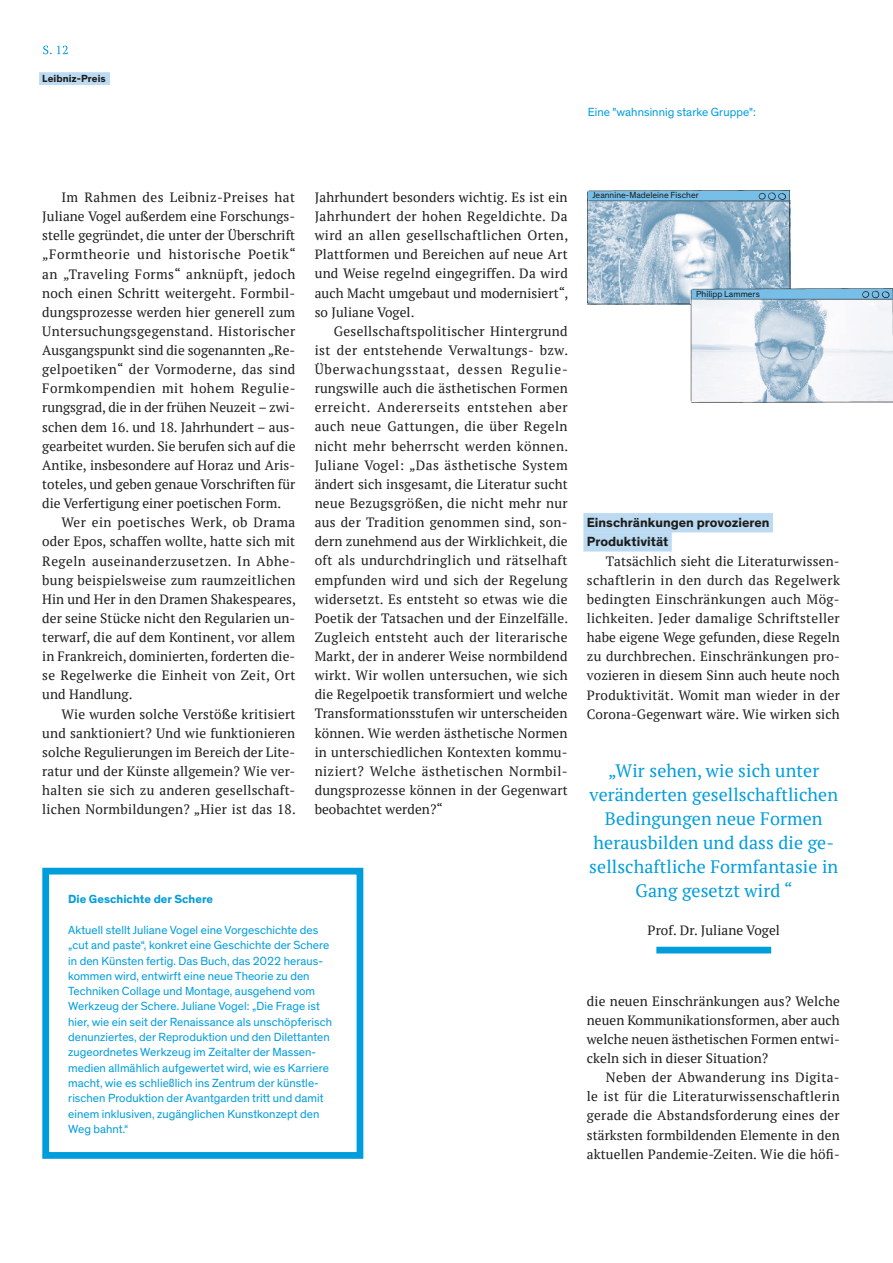
<style>
.page{position:relative;width:893px;height:1263px;background:#fff}
.page>*{position:absolute;margin:0;border:0;box-sizing:border-box;transform-origin:0 0}
.t1{font:18px/24px "PT Serif";letter-spacing:.005em;color:#009ddc;text-align:center}
.t2{font:13.5px/19.2px "PT Serif";letter-spacing:.005em;color:#1d1d1b;text-align:justify}
.t3{font:700 13.5px/19.2px "Theinhardt";color:#1d1d1b}
.t4{font:12px/15.3px "Theinhardt";letter-spacing:.005em;color:#009ddc}
.t5{font:700 12px "Theinhardt";letter-spacing:.005em;color:#009ddc}
.t6{font:700 10.5px "Theinhardt";letter-spacing:.005em;color:#1d1d1b}
.t7{font:9px "Theinhardt";letter-spacing:.005em;color:#1d1d1b}
</style>
<div class="page">
<svg style="left:43px;top:46px;width:25px;height:8px"></svg>
<div style="left:583px;top:513px;width:190px;height:19px;background:#bcdbf3"></div>
<div style="left:583px;top:532px;width:89px;height:19px;background:#bcdbf3"></div>
<div style="left:39px;top:72px;width:71px;height:13px;background:#bcdbf3"></div>
<div style="left:656px;top:947px;width:115px;height:6px;background:#009ddc"></div>
<svg style="left:587px;top:190px;width:306px;height:213px"></svg>
<div style="left:42px;top:868px;width:321px;height:291px;border:7px solid #009ddc"></div>
<p class="t6" style="left:42px;top:72px;width:65px">Leibniz-Preis</p>
<p class="t4" style="left:588px;top:105px;width:169px">Eine "wahnsinnig starke Gruppe":</p>
<p class="t2" style="left:42px;top:187px;width:255px;text-indent:19px">Im Rahmen des Leibniz-Preises hat Juliane Vogel außerdem eine Forschungs&shy;stelle gegründet, die unter der Überschrift „Formtheorie und historische Poetik“ an „Traveling Forms“ anknüpft, jedoch noch einen Schritt weitergeht. Formbil&shy;dungsprozesse werden hier generell zum Untersuchungsgegenstand. Historischer Ausgangspunkt sind die sogenannten „Re&shy;gelpoetiken“ der Vormoderne, das sind Formkompendien mit hohem Regulie&shy;rungsgrad, die in der frühen Neuzeit – zwi&shy;schen dem 16. und 18. Jahrhundert – aus&shy;gearbeitet wurden. Sie berufen sich auf die Antike, insbesondere auf Horaz und Aris&shy;toteles, und geben genaue Vorschriften für die Verfertigung einer poetischen Form.</p>
<p class="t2" style="left:42px;top:513px;width:255px;text-indent:19px">Wer ein poetisches Werk, ob Drama oder Epos, schaffen wollte, hatte sich mit Regeln auseinanderzusetzen. In Abhe&shy;bung beispielsweise zum raumzeitlichen Hin und Her in den Dramen Shakespeares, der seine Stücke nicht den Regularien un&shy;terwarf, die auf dem Kontinent, vor allem in Frankreich, dominierten, forderten die&shy;se Regelwerke die Einheit von Zeit, Ort und Handlung.</p>
<p class="t2" style="left:42px;top:704px;width:255px;text-indent:19px">Wie wurden solche Verstöße kritisiert und sanktioniert? Und wie funktionieren solche Regulierungen im Bereich der Lite&shy;ratur und der Künste allgemein? Wie ver&shy;halten sie sich zu anderen gesellschaft&shy;lichen Normbildungen? „Hier ist das 18.</p>
<p class="t2" style="left:315px;top:187px;width:255px">Jahrhundert besonders wichtig. Es ist ein Jahrhundert der hohen Regeldichte. Da wird an allen gesellschaftlichen Orten, Plattformen und Bereichen auf neue Art und Weise regelnd eingegriffen. Da wird auch Macht umgebaut und modernisiert“, so Juliane Vogel.</p>
<p class="t2" style="left:315px;top:321px;width:255px;text-indent:19px">Gesellschaftspolitischer Hintergrund ist der entstehende Verwaltungs- bzw.<br>Überwachungsstaat, dessen Regulie&shy;rungswille auch die ästhetischen Formen erreicht. Andererseits entstehen aber auch neue Gattungen, die über Regeln nicht mehr beherrscht werden können.<br>Juliane Vogel: „Das ästhetische System ändert sich insgesamt, die Literatur sucht neue Bezugsgrößen, die nicht mehr nur aus der Tradition genommen sind, son&shy;dern zunehmend aus der Wirklichkeit, die oft als undurchdringlich und rätselhaft empfunden wird und sich der Regelung widersetzt. Es entsteht so etwas wie die Poetik der Tatsachen und der Einzelfälle.<br>Zugleich entsteht auch der literarische Markt, der in anderer Weise normbildend wirkt. Wir wollen untersuchen, wie sich die Regelpoetik transformiert und welche Transformationsstufen wir unterscheiden können. Wie werden ästhetische Normen in unterschiedlichen Kontexten kommu&shy;niziert? Welche ästhetischen Normbil&shy;dungsprozesse können in der Gegenwart beobachtet werden?“</p>
<p class="t5" style="left:68px;top:892px;width:147px">Die Geschichte der Schere</p>
<p class="t4" style="left:68px;top:922px;width:265px">Aktuell stellt Juliane Vogel eine Vorgeschichte des „cut and paste“, konkret eine Geschichte der Schere in den Künsten fertig. Das Buch, das 2022 heraus&shy;kommen wird, entwirft eine neue Theorie zu den Techniken Collage und Montage, ausgehend vom Werkzeug der Schere. Juliane Vogel: „Die Frage ist hier, wie ein seit der Renaissance als unschöpferisch denunziertes, der Reproduktion und den Dilettanten zugeordnetes Werkzeug im Zeitalter der Massen&shy;medien allmählich aufgewertet wird, wie es Karriere macht, wie es schließlich ins Zentrum der künstle&shy;rischen Produktion der Avantgarden tritt und damit einem inklusiven, zugänglichen Kunstkonzept den Weg bahnt.“</p>
<p class="t7" style="left:592px;top:190px;width:108px">Jeannine-Madeleine Fischer</p>
<p class="t7" style="left:696px;top:289px;width:65px">Philipp Lammers</p>
<p class="t3" style="left:587px;top:513px;width:184px">Einschränkungen provozieren<br>Produktivität</p>
<p class="t2" style="left:587px;top:551px;width:255px;text-indent:19px">Tatsächlich sieht die Literaturwissen&shy;schaftlerin in den durch das Regelwerk bedingten Einschränkungen auch Mög&shy;lichkeiten. Jeder damalige Schriftsteller habe eigene Wege gefunden, diese Regeln zu durchbrechen. Einschränkungen pro&shy;vozieren in diesem Sinn auch heute noch Produktivität. Womit man wieder in der Corona-Gegenwart wäre. Wie wirken sich</p>
<h1 class="t1" style="left:589px;top:758px;width:250px">„Wir sehen, wie sich unter veränderten gesellschaftlichen<br>Bedingungen neue Formen herausbilden und dass die ge&shy;sellschaftliche Formfantasie in<br>Gang gesetzt wird “</h1>
<p class="t2" style="left:648px;top:920px;width:134px">Prof. Dr. Juliane Vogel</p>
<p class="t2" style="left:587px;top:991px;width:255px">die neuen Einschränkungen aus? Welche neuen Kommunikationsformen, aber auch welche neuen ästhetischen Formen entwi&shy;ckeln sich in dieser Situation?</p>
<p class="t2" style="left:587px;top:1068px;width:254px;text-indent:19px">Neben der Abwanderung ins Digita&shy;le ist für die Literaturwissenschaftlerin gerade die Abstandsforderung eines der stärksten formbildenden Elemente in den aktuellen Pandemie-Zeiten. Wie die höfi-</p>
</div>
